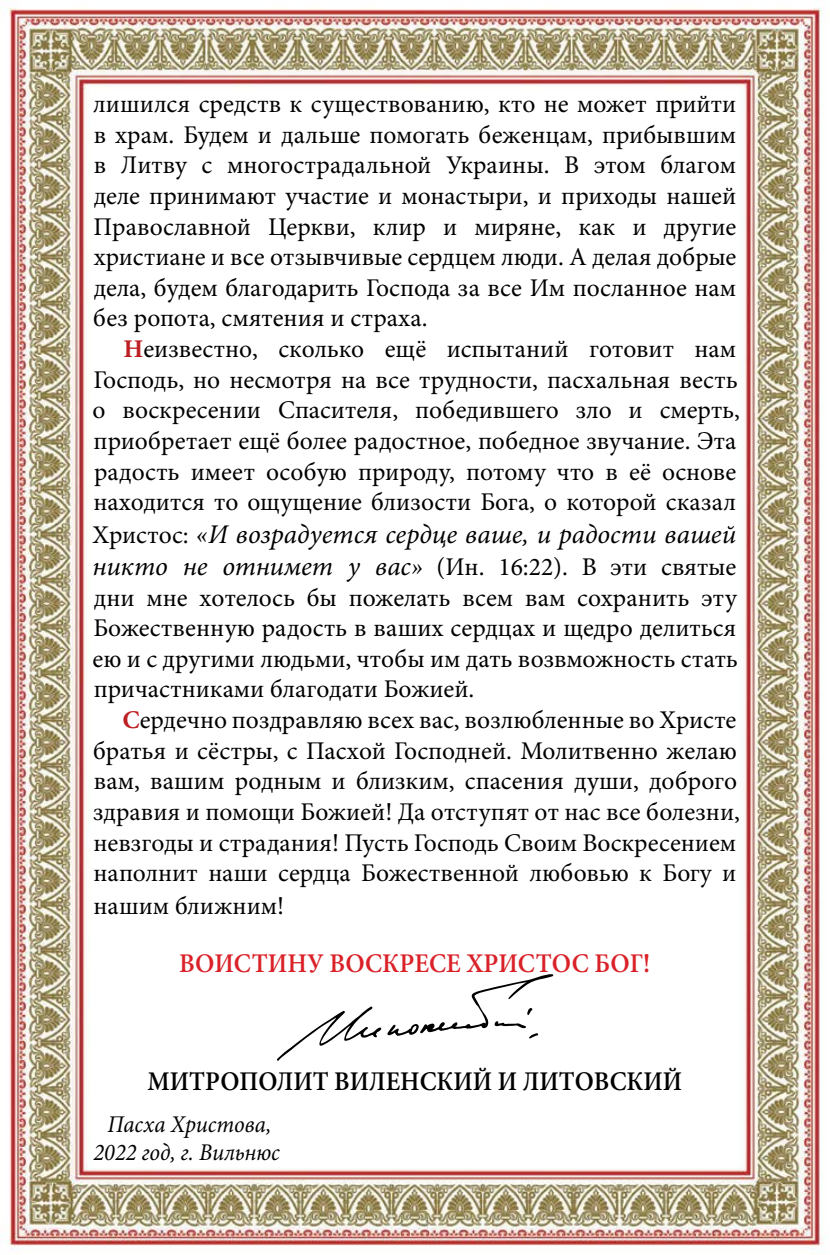
<style>
.page{position:relative;width:830px;height:1255px;background:#fff}
.page>*{position:absolute;margin:0;border:0;box-sizing:border-box;transform-origin:0 0}
.t1{font:italic 27px "Minion Pro";color:#000}
.t2{font:600 27px "Minion Pro";color:#000;scale:.93 1}
.t3{font:600 27px "Minion Pro";color:#da2128;scale:.94 1}
.t4{font:25.5px/30.6px "Minion Pro";color:#000;text-align:justify}
.t5{font:italic 24px/28.8px "Minion Pro";color:#000;text-align:center;scale:.94 1}
.s1{font-weight:700;color:#be1f24}
.s2{font-style:normal;font-size:25.5px}
.s3{font-style:italic;font-size:27px}
</style>
<div class="page">
<img style="left:0;top:7px;width:827px;height:1242px">
<svg style="left:276px;top:1006px;width:105px;height:54px"></svg>
<svg style="left:387px;top:974px;width:166px;height:64px"></svg>
<p class="t4" style="left:93px;top:89px;width:644px">лишился средств к существованию, кто не может прийти в храм. Будем и дальше помогать беженцам, прибывшим в Литву с многострадальной Украины. В этом благом деле принимают участие и монастыри, и приходы нашей Православной Церкви, клир и миряне, как и другие христиане и все отзывчивые сердцем люди. А делая добрые дела, будем благодарить Господа за все Им посланное нам без ропота, смятения и страха.</p>
<p class="t4" style="left:92px;top:334px;width:648px;text-align:left;text-indent:31px"><span class="s1">Н</span>еизвестно, сколько ещё испытаний готовит нам Господь, но несмотря на все трудности, пасхальная весть о воскресении Спасителя, победившего зло и смерть, приобретает ещё более радостное, победное звучание. Эта радость имеет особую природу, потому что в её основе находится то ощущение близости Бога, о которой сказал</p>
<p class="t1" style="left:92px;top:515px;width:644px"><span class="s2">Христос:</span> «И возрадуется сердце ваше, и радости вашей</p>
<p class="t4" style="left:92px;top:551px;width:646px"><span class="s3">никто не отнимет у вас»</span> (Ин. 16:22). В эти святые дни мне хотелось бы пожелать всем вам сохранить эту Божественную радость в ваших сердцах и щедро делиться ею и с другими людьми, чтобы им дать возвможность стать причастниками благодати Божией.</p>
<p class="t4" style="left:93px;top:704px;width:648px;text-align:left;text-indent:29px"><span class="s1">С</span>ердечно поздравляю всех вас, возлюбленные во Христе братья и сёстры, с Пасхой Господней. Молитвенно желаю вам, вашим родным и близким, спасения души, доброго здравия и помощи Божией! Да отступят от нас все болезни, невзгоды и страдания! Пусть Господь Своим Воскресением наполнит наши сердца Божественной любовью к Богу и нашим ближним!</p>
<p class="t3" style="left:179px;top:944px;width:502px">ВОИСТИНУ ВОСКРЕСЕ ХРИСТОС БОГ!</p>
<p class="t2" style="left:147px;top:1062px;width:576px">МИТРОПОЛИТ ВИЛЕНСКИЙ И ЛИТОВСКИЙ</p>
<p class="t5" style="left:93px;top:1109px;width:200px">Пасха Христова,<br>2022 год, г. Вильнюс</p>
</div>
